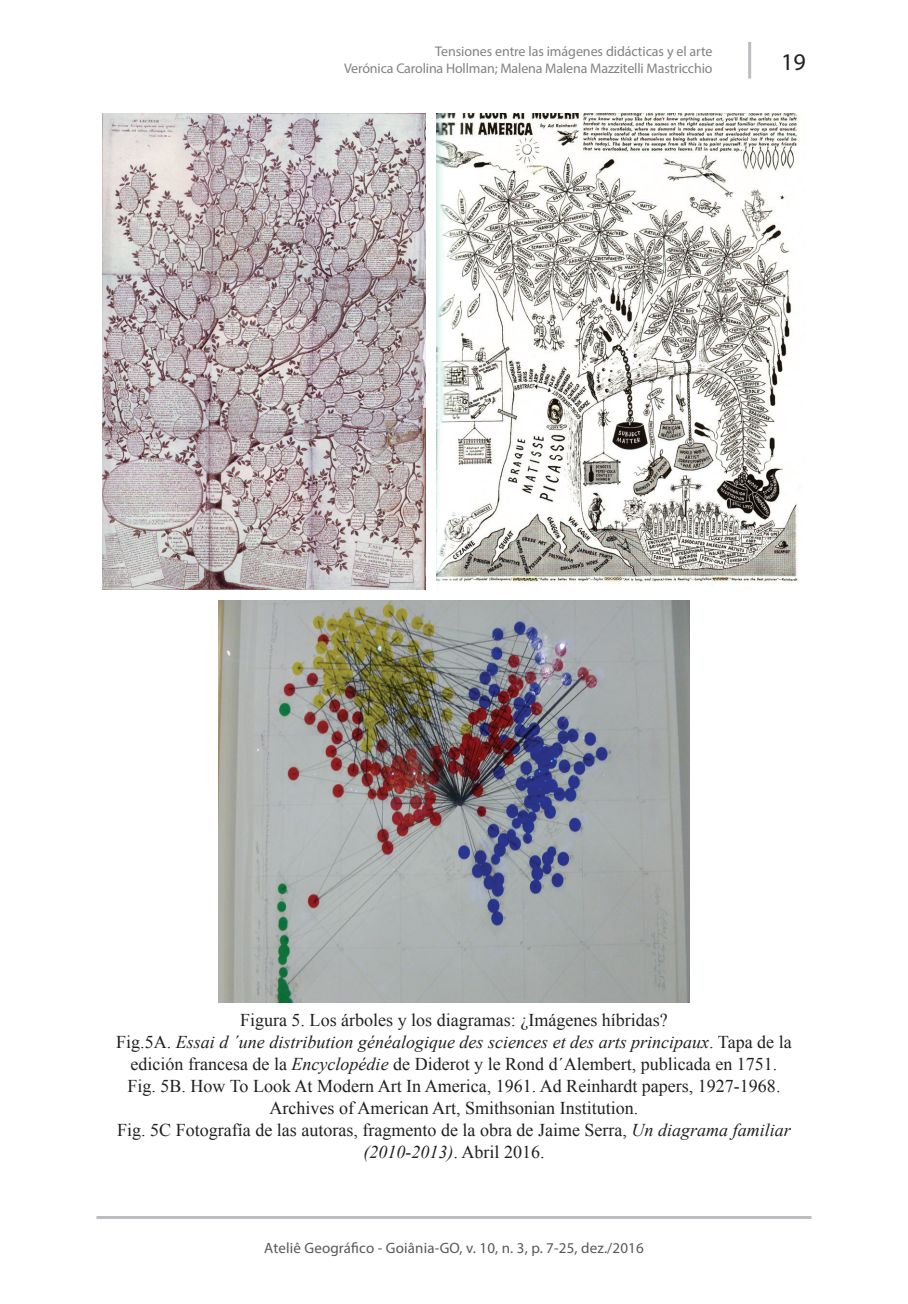
<style>
.page{position:relative;width:908px;height:1304px;background:#fff}
.page>*{position:absolute;margin:0;border:0;box-sizing:border-box;transform-origin:0 0}
.t1{font:24px "Myriad Pro";color:#231f20}
.t2{font:18px/22px "Times New Roman";color:#231f20;text-align:center}
.t3{font:15px "Myriad Pro";letter-spacing:.01em;color:#57585a}
.t4{font:14px/16.8px "Myriad Pro";letter-spacing:-.01em;color:#808285;text-align:right}
.s1{font-style:italic}
</style>
<div class="page">
<hr style="left:96px;top:1216px;width:715px;height:3px;background:#bcbdc0">
<hr style="left:747px;top:42px;width:3px;height:37px;background:#bcbdc0">
<img style="left:102px;top:113px;width:323px;height:477px">
<img style="left:437px;top:113px;width:364px;height:473px">
<img style="left:219px;top:600px;width:469px;height:403px">
<p class="t4" style="left:344px;top:43px;width:370px">Tensiones entre las imágenes didácticas y el arte<br>Verónica Carolina Hollman; Malena Malena Mazzitelli Mastricchio</p>
<h1 class="t1" style="left:780px;top:47px;width:26px">19</h1>
<p class="t2" style="left:116px;top:1008px;width:676px">Figura 5. Los árboles y los diagramas: ¿Imágenes híbridas?<br>Fig.5A. <span class="s1">Essai d ´une distribution généalogique des sciences et des arts principaux</span>. Tapa de la edición francesa de la <span class="s1">Encyclopédie</span> de Diderot y le Rond d´Alembert, publicada en 1751.<br>Fig. 5B. How To Look At Modern Art In America, 1961. Ad Reinhardt papers, 1927-1968.<br>Archives of American Art, Smithsonian Institution.<br>Fig. 5C Fotografía de las autoras, fragmento de la obra de Jaime Serra, <span class="s1">Un diagrama familiar (2010-2013)</span>. Abril 2016.</p>
<p class="t3" style="left:264px;top:1239px;width:381px">Ateliê Geográfico - Goiânia-GO, v. 10, n. 3, p. 7-25, dez./2016</p>
</div>
